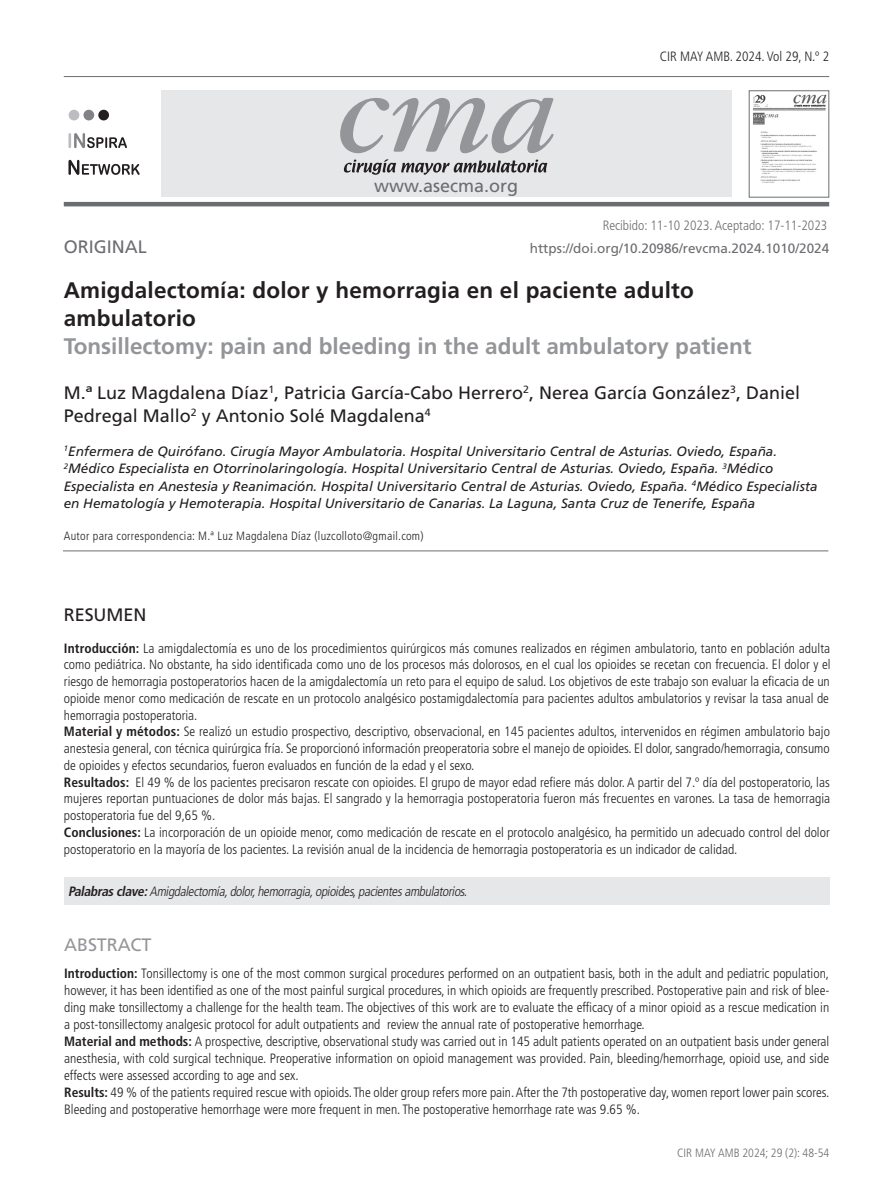
<style>
.page{position:relative;width:893px;height:1191px;background:#fff}
.page>*{position:absolute;margin:0;border:0;box-sizing:border-box;transform-origin:0 0}
._04_TIT1_portadilla{font:700 22.5px/28.2px "Frutiger";letter-spacing:.01em;color:#231f20}
._05_TIT1_ING_PORTADI{font:700 22.5px "Frutiger";color:#939598}
._06_AUTORES{font:18px/22.8px "Frutiger";color:#231f20}
.t1{font:18px "Frutiger";color:#6c6d70}
.t2{font:18px "Frutiger";letter-spacing:-.005em;color:#939598}
._03_RESUMEN_ABSTRACT{font:300 condensed 13.5px/16.8px "Frutiger";color:#231f20;text-align:justify}
._07_INF_AUTORES{font:italic 13.5px/17.4px "Frutiger";color:#231f20}
._01_Palabra_clave{font:italic 300 condensed 13.5px "Frutiger";color:#231f20}
.t3{font:13.5px "Frutiger";color:#6c6d70}
.t4{font:300 condensed 13.5px "Frutiger";color:#6c6d70}
._07_INF_AUTORES-2{font:300 condensed 12px "Frutiger";letter-spacing:.025em;color:#231f20}
.t5{font:300 condensed 12px "Frutiger";color:#6c6d70}
.s1{font-weight:700}
</style>
<div class="page">
<div style="left:161px;top:91px;width:571px;height:106px;background:#e6e7e9"></div>
<hr style="left:64px;top:76px;width:765px;height:1px;background:#6c6d70">
<hr style="left:64px;top:202px;width:765px;height:4px;background:#6c6d70">
<svg style="left:340px;top:98px;width:213px;height:55px"></svg>
<svg style="left:344px;top:159px;width:203px;height:16px"></svg>
<img style="left:753px;top:94px;width:74px;height:89px">
<div style="left:749px;top:90px;width:80px;height:107px;border:1px solid #6c6d70"></div>
<svg style="left:68px;top:133px;width:59px;height:15px"></svg>
<svg style="left:68px;top:160px;width:72px;height:15px"></svg>
<div style="left:98px;top:110px;width:11px;height:10px;background:#231f20;border-radius:50%"></div>
<div style="left:83px;top:110px;width:11px;height:10px;background:#808285;border-radius:50%"></div>
<div style="left:69px;top:110px;width:10px;height:10px;background:#bcbdc0;border-radius:50%"></div>
<div style="left:64px;top:877px;width:765px;height:27px;background:#e6e7e9"></div>
<hr style="left:63px;top:550px;width:765px;height:1px;background:#6c6d70">
<h2 class="t1" style="left:374px;top:175px;width:146px">www.asecma.org</h2>
<p class="_03_RESUMEN_ABSTRACT" style="left:660px;top:48px;width:171px">CIR MAY AMB. 2024. Vol 29, N.º 2</p>
<p class="t4" style="left:603px;top:218px;width:226px">Recibido: 11-10 2023. Aceptado: 17-11-2023</p>
<p class="t1" style="left:64px;top:236px;width:84px">ORIGINAL</p>
<p class="t3" style="left:530px;top:240px;width:301px">https://doi.org/10.20986/revcma.2024.1010/2024</p>
<p class="_04_TIT1_portadilla" style="left:64px;top:276px;width:632px">Amigdalectomía: dolor y hemorragia en el paciente adulto ambulatorio</p>
<p class="_05_TIT1_ING_PORTADI" style="left:64px;top:333px;width:689px">Tonsillectomy: pain and bleeding in the adult ambulatory patient</p>
<p class="_06_AUTORES" style="left:64px;top:381px;width:738px">M.ª Luz Magdalena Díaz<sup>1</sup>, Patricia García-Cabo Herrero<sup>2</sup>, Nerea García González<sup>3</sup>, Daniel<br>Pedregal Mallo<sup>2</sup> y Antonio Solé Magdalena<sup>4</sup></p>
<p class="_07_INF_AUTORES" style="left:64px;top:442px;width:755px"><sup>1</sup>Enfermera de Quirófano. Cirugía Mayor Ambulatoria. Hospital Universitario Central de Asturias. Oviedo, España.<br><sup>2</sup>Médico Especialista en Otorrinolaringología. Hospital Universitario Central de Asturias. Oviedo, España. <sup>3</sup>Médico Especialista en Anestesia y Reanimación. Hospital Universitario Central de Asturias. Oviedo, España. <sup>4</sup>Médico Especialista en Hematología y Hemoterapia. Hospital Universitario de Canarias. La Laguna, Santa Cruz de Tenerife, España</p>
<p class="_07_INF_AUTORES-2" style="left:64px;top:529px;width:361px">Autor para correspondencia: M.ª Luz Magdalena Díaz (luzcolloto@gmail.com)</p>
<p class="_06_AUTORES" style="left:64px;top:603px;width:84px">RESUMEN</p>
<p class="_03_RESUMEN_ABSTRACT" style="left:64px;top:640px;width:768px"><span class="s1">Introducción:</span> La amigdalectomía es uno de los procedimientos quirúrgicos más comunes realizados en régimen ambulatorio, tanto en población adulta como pediátrica. No obstante, ha sido identificada como uno de los procesos más dolorosos, en el cual los opioides se recetan con frecuencia. El dolor y el riesgo de hemorragia postoperatorios hacen de la amigdalectomía un reto para el equipo de salud. Los objetivos de este trabajo son evaluar la eficacia de un opioide menor como medicación de rescate en un protocolo analgésico postamigdalectomía para pacientes adultos ambulatorios y revisar la tasa anual de hemorragia postoperatoria.</p>
<p class="_03_RESUMEN_ABSTRACT" style="left:64px;top:723px;width:768px"><span class="s1">Material y métodos:</span> Se realizó un estudio prospectivo, descriptivo, observacional, en 145 pacientes adultos, intervenidos en régimen ambulatorio bajo anestesia general, con técnica quirúrgica fría. Se proporcionó información preoperatoria sobre el manejo de opioides. El dolor, sangrado/hemorragia, consumo de opioides y efectos secundarios, fueron evaluados en función de la edad y el sexo.</p>
<p class="_03_RESUMEN_ABSTRACT" style="left:64px;top:773px;width:768px"><span class="s1">Resultados:</span> El 49 % de los pacientes precisaron rescate con opioides. El grupo de mayor edad refiere más dolor. A partir del 7.º día del postoperatorio, las mujeres reportan puntuaciones de dolor más bajas. El sangrado y la hemorragia postoperatoria fueron más frecuentes en varones. La tasa de hemorragia postoperatoria fue del 9,65 %.</p>
<p class="_03_RESUMEN_ABSTRACT" style="left:64px;top:824px;width:767px"><span class="s1">Conclusiones:</span> La incorporación de un opioide menor, como medicación de rescate en el protocolo analgésico, ha permitido un adecuado control del dolor postoperatorio en la mayoría de los pacientes. La revisión anual de la incidencia de hemorragia postoperatoria es un indicador de calidad.</p>
<p class="_01_Palabra_clave" style="left:68px;top:884px;width:403px"><span class="s1">Palabrasclave:</span>Amigdalectomía,dolor,hemorragia,opioides,pacientesambulatorios.</p>
<p class="t2" style="left:64px;top:934px;width:89px">ABSTRACT</p>
<p class="_03_RESUMEN_ABSTRACT" style="left:64px;top:965px;width:767px"><span class="s1">Introduction:</span> Tonsillectomy is one of the most common surgical procedures performed on an outpatient basis, both in the adult and pediatric population, however, it has been identified as one of the most painful surgical procedures, in which opioids are frequently prescribed. Postoperative pain and risk of blee&shy;ding make tonsillectomy a challenge for the health team. The objectives of this work are to evaluate the efficacy of a minor opioid as a rescue medication in a post-tonsillectomy analgesic protocol for adult outpatients and review the annual rate of postoperative hemorrhage.</p>
<p class="_03_RESUMEN_ABSTRACT" style="left:64px;top:1033px;width:767px"><span class="s1">Material and methods:</span> A prospective, descriptive, observational study was carried out in 145 adult patients operated on an outpatient basis under general anesthesia, with cold surgical technique. Preoperative information on opioid management was provided. Pain, bleeding/hemorrhage, opioid use, and side effects were assessed according to age and sex.</p>
<p class="_03_RESUMEN_ABSTRACT" style="left:64px;top:1084px;width:767px"><span class="s1">Results:</span> 49 % of the patients required rescue with opioids. The older group refers more pain. After the 7th postoperative day, women report lower pain scores.<br>Bleeding and postoperative hemorrhage were more frequent in men. The postoperative hemorrhage rate was 9.65 %.</p>
<p class="t5" style="left:677px;top:1146px;width:154px">CIR MAY AMB 2024; 29 (2): 48-54</p>
</div>
